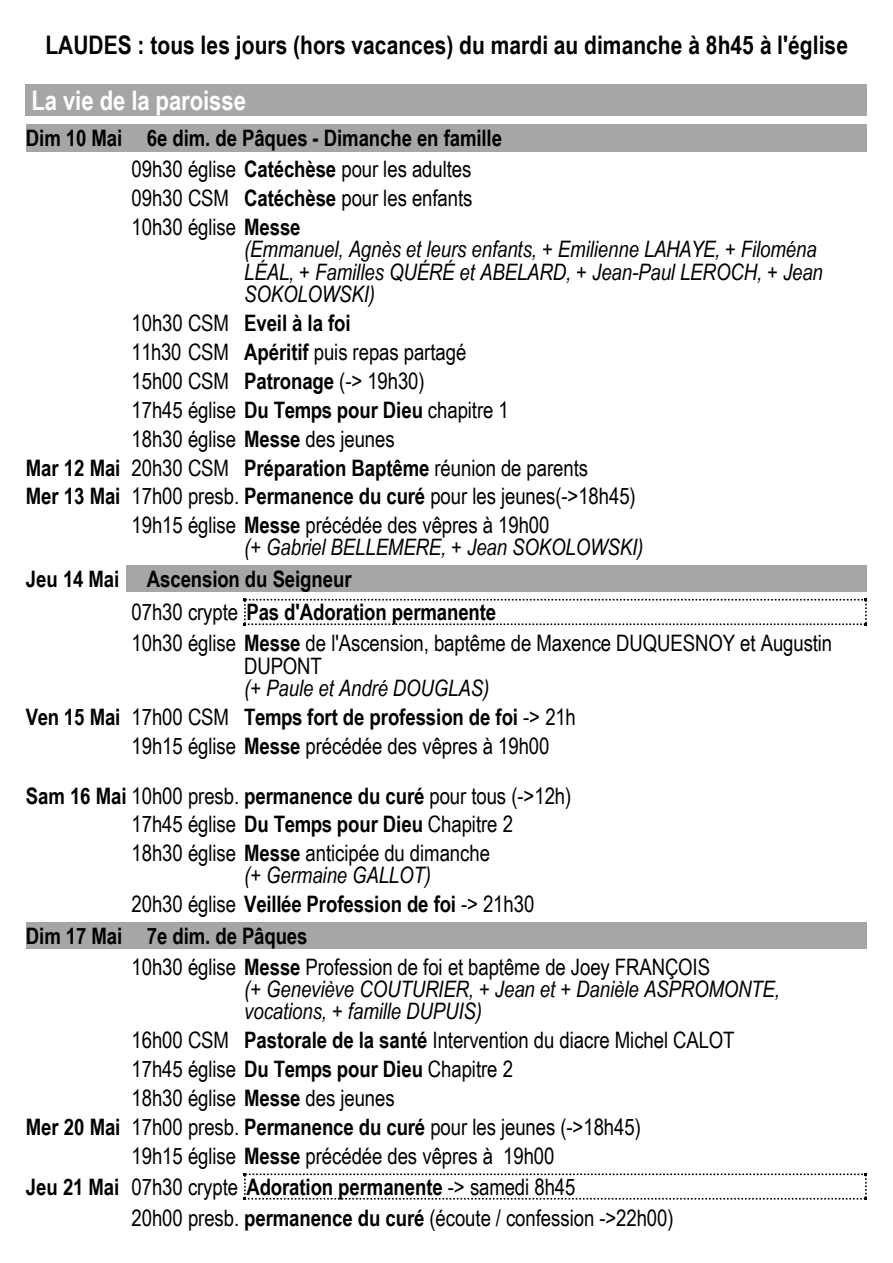
<style>
.page{position:relative;width:893px;height:1263px;background:#fff}
.page>*{position:absolute;margin:0;border:0;box-sizing:border-box;transform-origin:0 0}
.t1{font:700 27px "Arial Narrow";letter-spacing:-.005em;color:#fff}
.t2{font:700 25.5px "Arial Narrow";color:#000}
.t3{font:22.65px/28.8px "Arial Narrow";letter-spacing:-.005em;color:#000}
.t4{font:700 22.65px/31.3px "Arial Narrow";letter-spacing:-.005em;color:#000}
.t5{font:italic 22.65px/22.4px "Arial Narrow";letter-spacing:-.005em;color:#000}
.s1{font-weight:400}
.s2{font-weight:700}
.s3{font-weight:400;font-style:italic}
</style>
<div class="page">
<div style="left:26px;top:85px;width:841px;height:31px;background:#a6a6a6"></div>
<div style="left:26px;top:124px;width:100px;height:28px;background:#a6a6a6"></div>
<div style="left:126px;top:124px;width:741px;height:28px;background:#a6a6a6"></div>
<div style="left:126px;top:565px;width:741px;height:27px;background:#a6a6a6"></div>
<svg style="left:244px;top:599px;width:623px;height:26px"></svg>
<div style="left:26px;top:922px;width:100px;height:27px;background:#a6a6a6"></div>
<div style="left:126px;top:922px;width:741px;height:27px;background:#a6a6a6"></div>
<svg style="left:244px;top:1173px;width:623px;height:27px"></svg>
<p class="t2" style="left:45px;top:35px;width:804px">LAUDES : tous les jours (hors vacances) du mardi au dimanche à 8h45 à l'église</p>
<p class="t1" style="left:31px;top:90px;width:216px">La vie de la paroisse</p>
<p class="t4" style="left:131px;top:125px;width:372px;text-indent:-105px">Dim 10 Mai 6e dim. de Pâques - Dimanche en famille<br><span class="s1">09h30 église</span> Catéchèse <span class="s1">pour les adultes</span></p>
<p class="t3" style="left:131px;top:186px;width:342px">09h30 CSM <span class="s2">Catéchèse</span> pour les enfants<br>10h30 église <span class="s2">Messe</span></p>
<p class="t5" style="left:244px;top:240px;width:580px">(Emmanuel, Agnès et leurs enfants, + Emilienne LAHAYE, + Filoména<br>LÉAL, + Familles QUÉRÉ et ABELARD, + Jean-Paul LEROCH, + Jean<br>SOKOLOWSKI)</p>
<p class="t4" style="left:131px;top:310px;width:221px"><span class="s1">10h30 CSM</span> Eveil à la foi</p>
<p class="t3" style="left:131px;top:340px;width:336px">11h30 CSM <span class="s2">Apéritif</span> puis repas partagé</p>
<p class="t3" style="left:131px;top:369px;width:295px">15h00 CSM <span class="s2">Patronage</span> (-&gt; 19h30)</p>
<p class="t3" style="left:131px;top:398px;width:379px">17h45 église <span class="s2">Du Temps pour Dieu</span> chapitre 1</p>
<p class="t3" style="left:131px;top:426px;width:265px">18h30 église <span class="s2">Messe</span> des jeunes</p>
<p class="t4" style="left:26px;top:454px;width:563px">Mar 12 Mai <span class="s1">20h30 CSM</span> Préparation Baptême <span class="s1">réunion de parents</span></p>
<p class="t3" style="left:26px;top:484px;width:611px"><span class="s2">Mer 13 Mai</span> 17h00 presb. <span class="s2">Permanence du curé</span> pour les jeunes(-&gt;18h45)</p>
<p class="t3" style="left:131px;top:513px;width:419px">19h15 église <span class="s2">Messe</span> précédée des vêpres à 19h00</p>
<p class="t5" style="left:244px;top:538px;width:400px">(+ Gabriel BELLEMERE, + Jean SOKOLOWSKI)</p>
<p class="t4" style="left:131px;top:564px;width:366px;line-height:33.5px;text-indent:-105px">Jeu 14 Mai Ascension du Seigneur<br><span class="s1">07h30 crypte</span> Pas d'Adoration permanente</p>
<p class="t3" style="left:244px;top:634px;width:589px;line-height:22.4px;text-indent:-113px">10h30 église <span class="s2">Messe</span> de l'Ascension, baptême de Maxence DUQUESNOY et Augustin<br>DUPONT</p>
<p class="t5" style="left:244px;top:679px;width:246px">(+ Paule et André DOUGLAS)</p>
<p class="t4" style="left:26px;top:704px;width:551px">Ven 15 Mai <span class="s1">17h00 CSM</span> Temps fort de profession de foi <span class="s1">-&gt; 21h</span></p>
<p class="t3" style="left:131px;top:734px;width:419px">19h15 église <span class="s2">Messe</span> précédée des vêpres à 19h00</p>
<p class="t3" style="left:131px;top:783px;width:441px;text-indent:-105px"><span class="s2">Sam 16 Mai</span> 10h00 presb. <span class="s2">permanence du curé</span> pour tous (-&gt;12h)<br>17h45 église <span class="s2">Du Temps pour Dieu</span> Chapitre 2<br>18h30 église <span class="s2">Messe</span> anticipée du dimanche</p>
<p class="t4" style="left:131px;top:863px;width:404px;line-height:29.1px;text-align:center"><span class="s3">(+ Germaine GALLOT)<br></span><span class="s1">20h30 église</span> Veillée Profession de foi <span class="s1">-&gt; 21h30</span></p>
<p class="t3" style="left:131px;top:922px;width:580px;line-height:31.3px;text-indent:-105px"><span class="s2">Dim 17 Mai 7e dim. de Pâques<br></span>10h30 église <span class="s2">Messe</span> Profession de foi et baptême de Joey FRANÇOIS</p>
<p class="t5" style="left:244px;top:980px;width:537px">(+ Geneviève COUTURIER, + Jean et + Danièle ASPROMONTE, vocations, + famille DUPUIS)</p>
<p class="t3" style="left:131px;top:1028px;width:604px">16h00 CSM <span class="s2">Pastorale de la santé</span> Intervention du diacre Michel CALOT</p>
<p class="t3" style="left:131px;top:1057px;width:383px">17h45 église <span class="s2">Du Temps pour Dieu</span> Chapitre 2</p>
<p class="t3" style="left:131px;top:1086px;width:265px">18h30 église <span class="s2">Messe</span> des jeunes</p>
<p class="t3" style="left:26px;top:1115px;width:616px"><span class="s2">Mer 20 Mai</span> 17h00 presb. <span class="s2">Permanence du curé</span> pour les jeunes (-&gt;18h45)</p>
<p class="t3" style="left:131px;top:1144px;width:424px">19h15 église <span class="s2">Messe</span> précédée des vêpres à 19h00</p>
<p class="t3" style="left:131px;top:1174px;width:543px;line-height:30.9px;text-indent:-105px"><span class="s2">Jeu 21 Mai</span> 07h30 crypte <span class="s2">Adoration permanente</span> -&gt; samedi 8h45<br>20h00 presb. <span class="s2">permanence du curé</span> (écoute / confession -&gt;22h00)</p>
</div>
